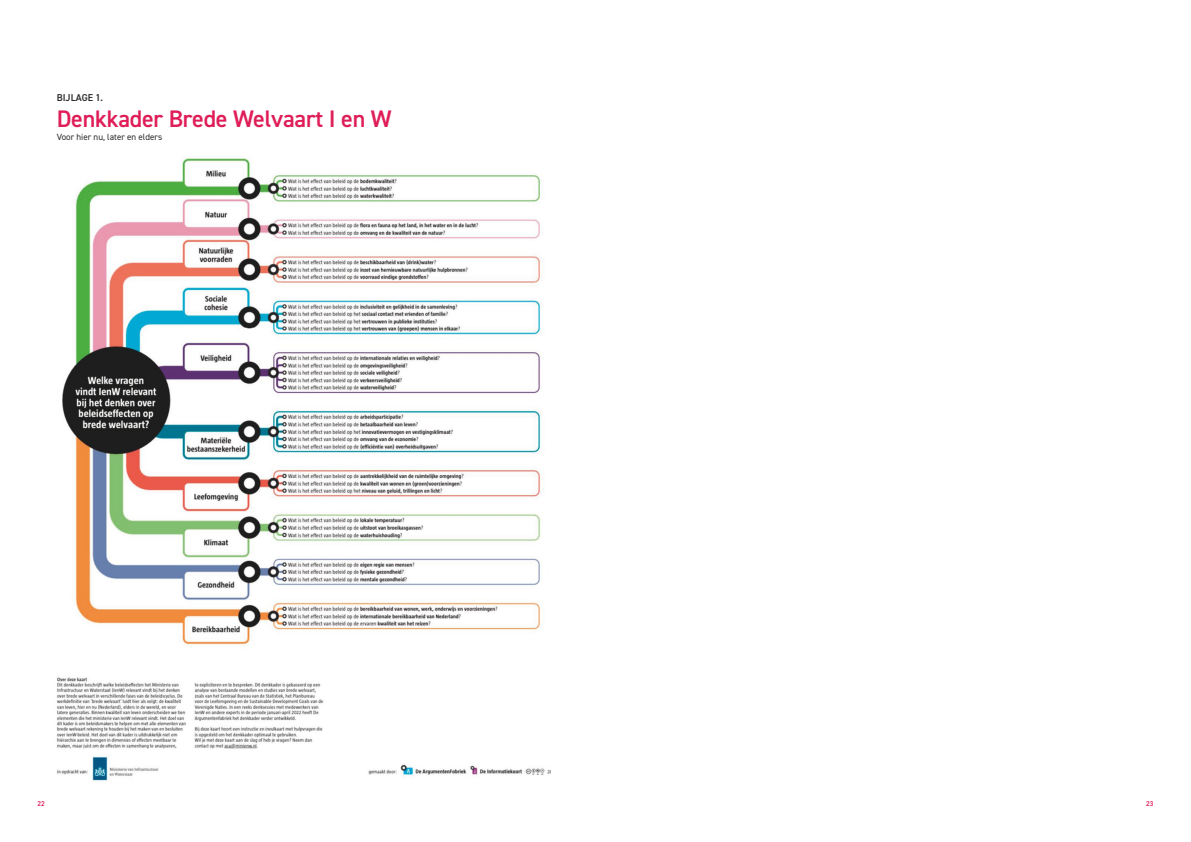
<style>
.page{position:relative;width:1191px;height:842px;background:#fff}
.page>*{position:absolute;margin:0;border:0;box-sizing:border-box;transform-origin:0 0}
.t1{font:600 24px "DIN2014";letter-spacing:-.01em;color:#df1e58}
.t2{font:600 10px "DIN2014";color:#2b2b2a}
.t3{font:9px "DIN2014";color:#2b2b2a}
.t4{font:600 7px "DIN2014";color:#df1d58}
</style>
<div class="page">
<img style="left:57px;top:158px;width:493px;height:623px">
<p class="t2" style="left:57px;top:91px;width:48px">BIJLAGE 1.</p>
<p class="t1" style="left:57px;top:103px;width:336px">Denkkader Brede Welvaart I en W</p>
<p class="t3" style="left:57px;top:131px;width:107px">Voor hier nu, later en elders</p>
<p class="t4" style="left:38px;top:799px;width:9px">22</p>
<p class="t4" style="left:1146px;top:799px;width:9px">23</p>
</div>
